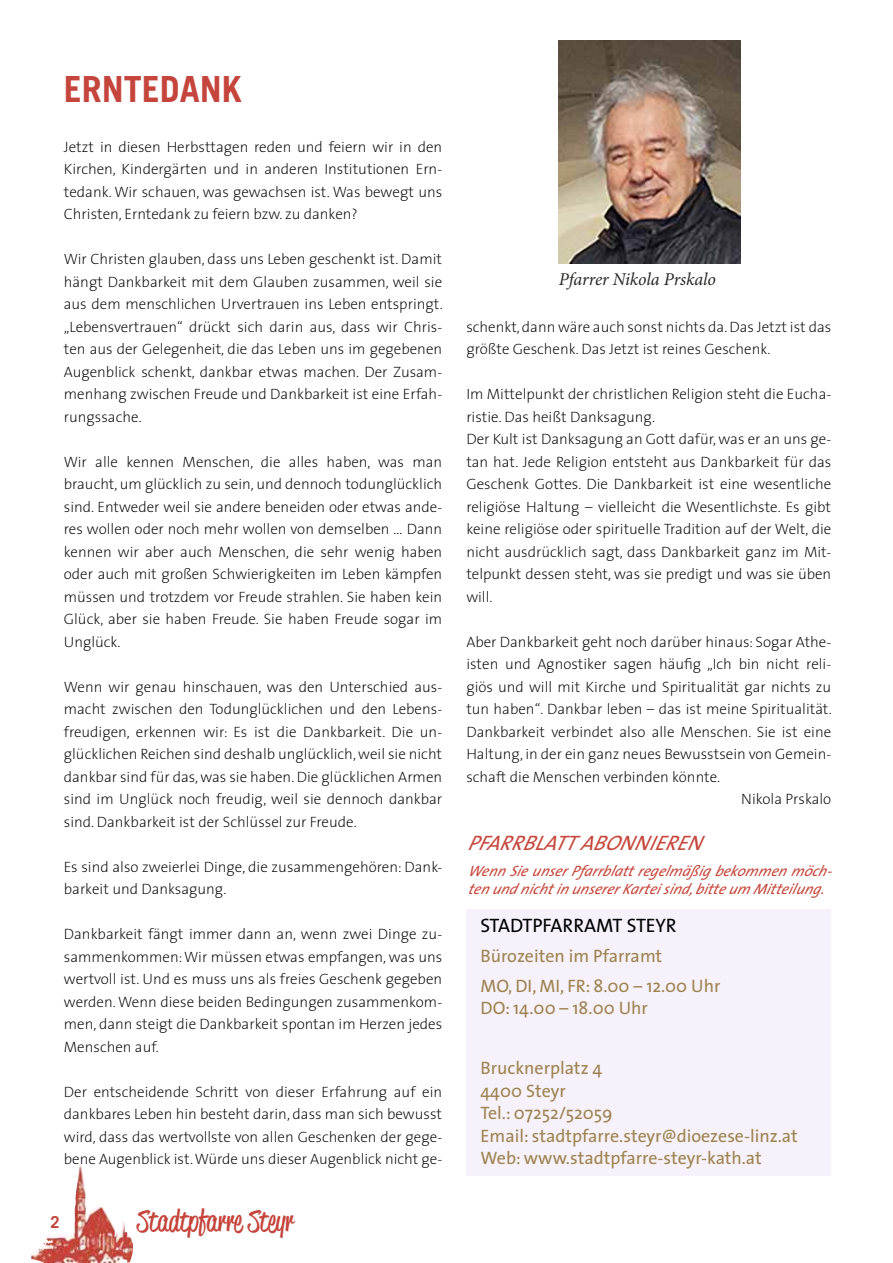
<style>
.page{position:relative;width:893px;height:1263px;background:#fff}
.page>*{position:absolute;margin:0;border:0;box-sizing:border-box;transform-origin:0 0}
.t1{font:700 36px "Trade Gothic";color:#c5453c}
.t2{font:30px "Reklame Script Regular DEMO";color:#c5453c}
.t3{font:italic 21px "The Sans";color:#c6473c}
.t4{font:19.5px "The Sans";letter-spacing:-.01em;color:#000}
.t5{font:18px/22.5px "The Sans";color:#9d844e}
.t6{font:italic 18px "Minion Pro";letter-spacing:-.005em;color:#282827}
.t7{font:700 16.5px "Trade Gothic";color:#c5453c}
.t8{font:200 15px/22.5px "The Sans";color:#000;text-align:justify}
.t9{font:italic 15px/18px "The Sans";color:#c6473c}
</style>
<div class="page">
<img style="left:31px;top:1165px;width:103px;height:98px">
<div style="left:466px;top:909px;width:365px;height:267px;background:#f6f1fb"></div>
<img style="left:559px;top:40px;width:181px;height:223px">
<h1 class="t1" style="left:64px;top:67px;width:180px">ERNTEDANK</h1>
<p class="t8" style="left:64px;top:135px;width:380px">Jetzt in diesen Herbsttagen reden und feiern wir in den Kirchen, Kindergärten und in anderen Institutionen Ern&shy;tedank. Wir schauen, was gewachsen ist. Was bewegt uns Christen, Erntedank zu feiern bzw. zu danken?</p>
<p class="t8" style="left:64px;top:247px;width:380px">Wir Christen glauben, dass uns Leben geschenkt ist. Damit hängt Dankbarkeit mit dem Glauben zusammen, weil sie aus dem menschlichen Urvertrauen ins Leben entspringt. „Lebensvertrauen“ drückt sich darin aus, dass wir Chris&shy;ten aus der Gelegenheit, die das Leben uns im gegebenen Augenblick schenkt, dankbar etwas machen. Der Zusam&shy;menhang zwischen Freude und Dankbarkeit ist eine Erfah&shy;rungssache.</p>
<p class="t8" style="left:64px;top:450px;width:380px">Wir alle kennen Menschen, die alles haben, was man braucht, um glücklich zu sein, und dennoch todunglücklich sind. Entweder weil sie andere beneiden oder etwas ande&shy;res wollen oder noch mehr wollen von demselben … Dann kennen wir aber auch Menschen, die sehr wenig haben oder auch mit großen Schwierigkeiten im Leben kämpfen müssen und trotzdem vor Freude strahlen. Sie haben kein Glück, aber sie haben Freude. Sie haben Freude sogar im Unglück.</p>
<p class="t8" style="left:64px;top:675px;width:380px">Wenn wir genau hinschauen, was den Unterschied aus&shy;macht zwischen den Todunglücklichen und den Lebens&shy;freudigen, erkennen wir: Es ist die Dankbarkeit. Die un&shy;glücklichen Reichen sind deshalb unglücklich, weil sie nicht dankbar sind für das, was sie haben. Die glücklichen Armen sind im Unglück noch freudig, weil sie dennoch dankbar sind. Dankbarkeit ist der Schlüssel zur Freude.</p>
<p class="t8" style="left:64px;top:855px;width:380px">Es sind also zweierlei Dinge, die zusammengehören: Dank&shy;barkeit und Danksagung.</p>
<p class="t8" style="left:64px;top:922px;width:380px">Dankbarkeit fängt immer dann an, wenn zwei Dinge zu&shy;sammenkommen: Wir müssen etwas empfangen, was uns wertvoll ist. Und es muss uns als freies Geschenk gegeben werden. Wenn diese beiden Bedingungen zusammenkom&shy;men, dann steigt die Dankbarkeit spontan im Herzen jedes Menschen auf.</p>
<p class="t8" style="left:64px;top:1080px;width:380px">Der entscheidende Schritt von dieser Erfahrung auf ein dankbares Leben hin besteht darin, dass man sich bewusst wird, dass das wertvollste von allen Geschenken der gege&shy;bene Augenblick ist. Würde uns dieser Augenblick nicht ge-</p>
<p class="t7" style="left:50px;top:1212px;width:11px">2</p>
<h2 class="t2" style="left:137px;top:1208px;width:158px">Stadtpfarre Steyr</h2>
<p class="t6" style="left:559px;top:267px;width:159px">Pfarrer Nikola Prskalo</p>
<p class="t8" style="left:466px;top:315px;width:366px">schenkt, dann wäre auch sonst nichts da. Das Jetzt ist das größte Geschenk. Das Jetzt ist reines Geschenk.</p>
<p class="t8" style="left:466px;top:382px;width:366px;text-align:left">Im Mittelpunkt der christlichen Religion steht die Eucha&shy;ristie. Das heißt Danksagung.<br>Der Kult ist Danksagung an Gott dafür, was er an uns ge&shy;tan hat. Jede Religion entsteht aus Dankbarkeit für das Geschenk Gottes. Die Dankbarkeit ist eine wesentliche religiöse Haltung – vielleicht die Wesentlichste. Es gibt keine religiöse oder spirituelle Tradition auf der Welt, die nicht ausdrücklich sagt, dass Dankbarkeit ganz im Mit&shy;telpunkt dessen steht, was sie predigt und was sie üben will.</p>
<p class="t8" style="left:466px;top:630px;width:366px">Aber Dankbarkeit geht noch darüber hinaus: Sogar Athe-</p>
<p class="t8" style="left:466px;top:652px;width:366px">isten und Agnostiker sagen häufig „Ich bin nicht reli-</p>
<p class="t8" style="left:466px;top:675px;width:366px">giös und will mit Kirche und Spiritualität gar nichts zu</p>
<p class="t8" style="left:466px;top:697px;width:367px">tun haben“. Dankbar leben – das ist meine Spiritualität.</p>
<p class="t8" style="left:466px;top:720px;width:366px">Dankbarkeit verbindet also alle Menschen. Sie ist eine</p>
<p class="t8" style="left:466px;top:742px;width:366px">Haltung, in der ein ganz neues Bewusstsein von Gemein-</p>
<p class="t8" style="left:466px;top:765px;width:255px">schaft die Menschen verbinden könnte.</p>
<p class="t8" style="left:741px;top:787px;width:92px">Nikola Prskalo</p>
<h3 class="t3" style="left:468px;top:825px;width:244px">PFARRBLATTABONNIEREN</h3>
<p class="t9" style="left:468px;top:862px;width:371px">WennSieunserPfarrblattregelmäßigbekommenmöch&shy;tenundnichtinunsererKarteisind,bitteum Mitteilung.</p>
<h3 class="t4" style="left:480px;top:909px;width:197px">STADTPFARRAMT STEYR</h3>
<p class="t5" style="left:480px;top:940px;width:242px;line-height:30px">Bürozeiten im Pfarramt<br>MO, DI, MI, FR: 8.00 – 12.00 Uhr</p>
<p class="t5" style="left:480px;top:996px;width:169px">DO: 14.00 – 18.00 Uhr</p>
<p class="t5" style="left:480px;top:1056px;width:319px">Brucknerplatz 4<br>4400 Steyr<br>Tel.: 07252/52059<br>Email: stadtpfarre.steyr@dioezese-linz.at<br>Web: www.stadtpfarre-steyr-kath.at</p>
</div>
